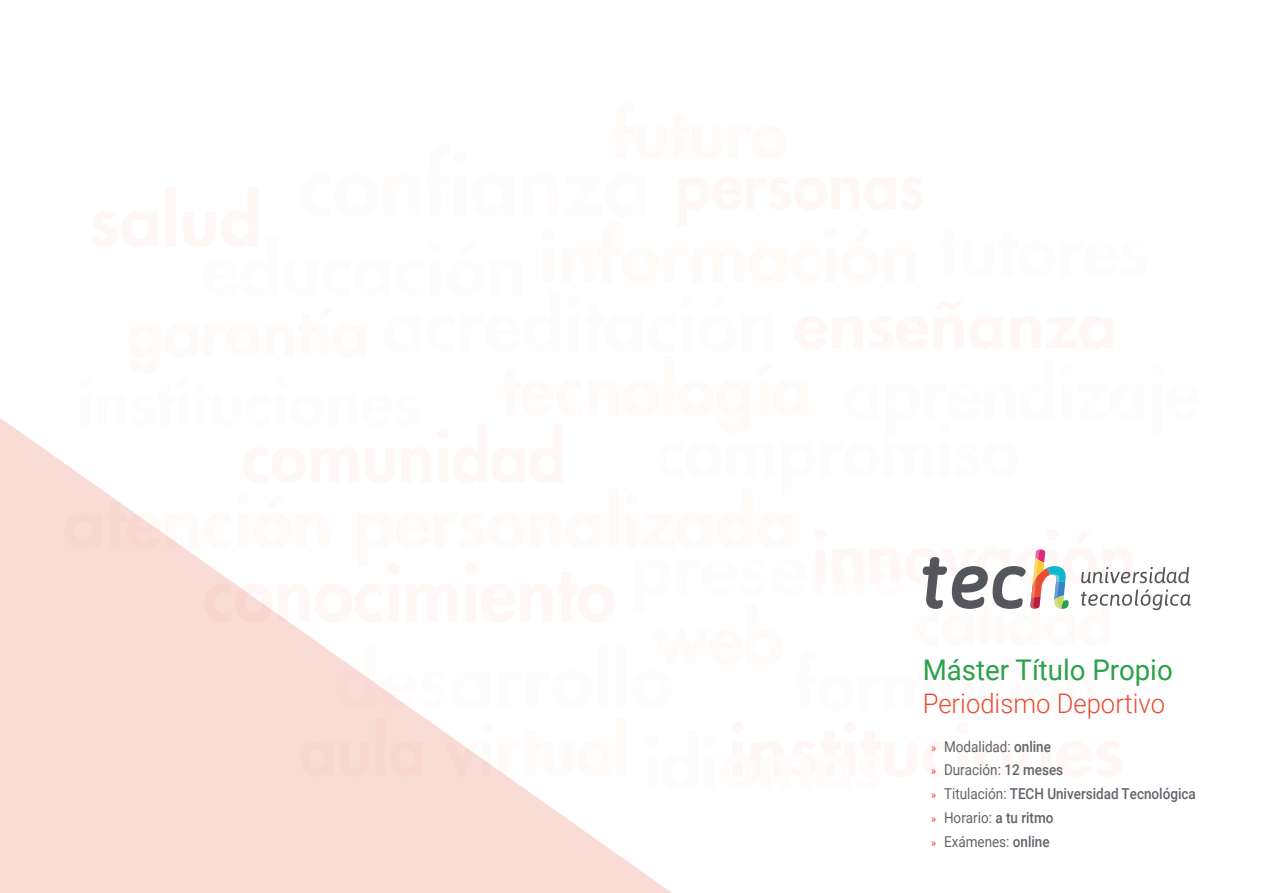
<style>
.page{position:relative;width:1263px;height:893px;background:#fff}
.page>*{position:absolute;margin:0;border:0;box-sizing:border-box;transform-origin:0 0}
.t1{font:28.5px "Roboto";color:#2ca14b}
.t2{font:300 27px "Roboto";color:#e94d35;scale:.95 1}
.t3{font:500 15px/23.7px "Roboto";color:#61646a;scale:.9 1}
.s1{font-weight:400;font-size:12px;color:#e94d35}
.s2{font-weight:400}
</style>
<div class="page">
<svg style="left:0;top:418px;width:672px;height:475px;fill:#fadcd7"></svg>
<svg style="left:64px;top:418px;width:1127px;height:293px"></svg>
<h1 class="t1" style="left:923px;top:650px;width:251px">Máster Título Propio</h1>
<h2 class="t2" style="left:923px;top:685px;width:257px">Periodismo Deportivo</h2>
<p class="t3" style="left:931px;top:734px;width:295px"><span class="s1">»</span> <span class="s2">Modalidad:</span> online<br><span class="s1">»</span> <span class="s2">Duración:</span> 12 meses<br><span class="s1">»</span> <span class="s2">Titulación:</span> TECH Universidad Tecnológica <span class="s1">»</span> <span class="s2">Horario:</span> a tu ritmo<br><span class="s1">»</span> <span class="s2">Exámenes:</span> online</p>
</div>
